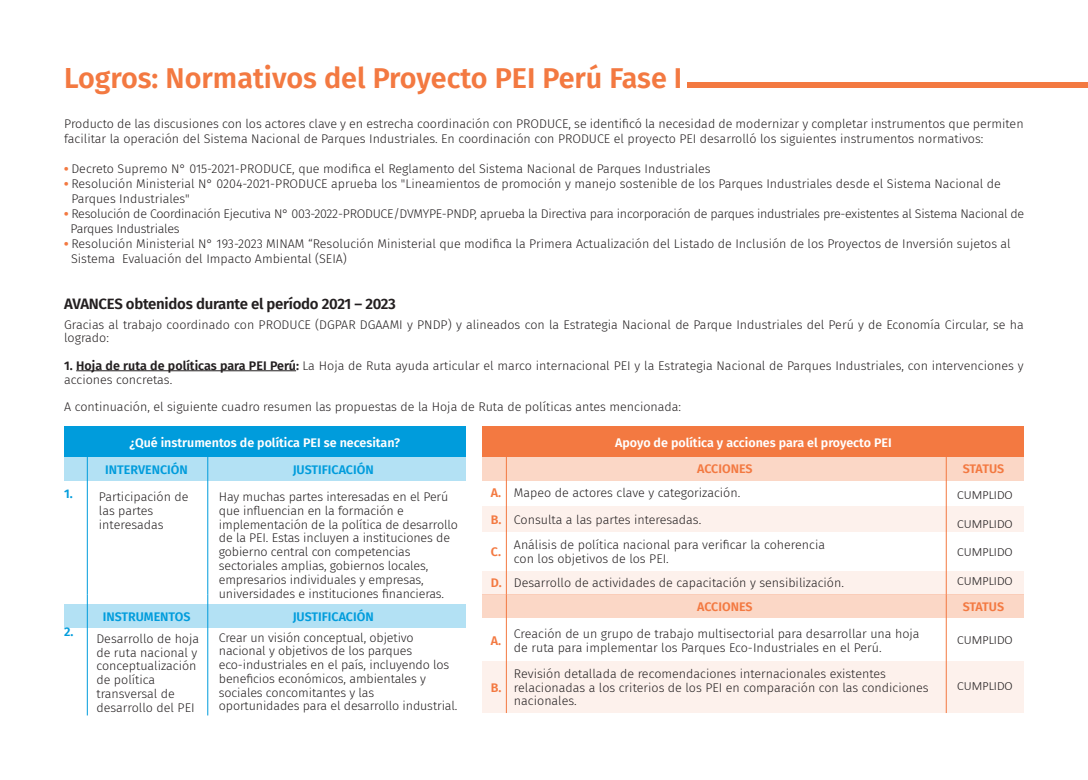
<style>
.page{position:relative;width:1088px;height:780px;background:#fff}
.page>*{position:absolute;margin:0;border:0;box-sizing:border-box;transform-origin:0 0}
.t1{font:600 28.75px "Fira Sans";color:#f37941}
.t2{font:600 15px "Fira Sans";letter-spacing:-.02em;color:#231f20}
.t3{font:300 12.5px/13.8px "Fira Sans";color:#231f20}
.t4{font:300 12.5px/15px "Fira Sans";letter-spacing:-.02em;color:#231f20}
.t5{font:600 12.5px "Fira Sans";color:#fff}
.t6{font:600 12.5px "Fira Sans";color:#009cdc}
.t7{font:300 12.5px "Calibri";color:#231f20}
.t8{font:600 12.5px "Fira Sans";letter-spacing:-.01em;color:#f37941}
.s1{font-weight:800;color:#f37941}
.s2{font-weight:600}
.s3{font-weight:600;color:#f37941}
</style>
<div class="page">
<hr style="left:76px;top:370px;width:220px;height:1px;background:#231f20">
<div style="left:482px;top:506px;width:541px;height:26px;background:#fdf1ec"></div>
<div style="left:482px;top:571px;width:541px;height:23px;background:#fdf1ec"></div>
<div style="left:64px;top:457px;width:401px;height:23px;background:#b3e1f4"></div>
<div style="left:482px;top:457px;width:541px;height:23px;background:#fbd7c6"></div>
<div style="left:64px;top:426px;width:401px;height:31px;background:#009cdc"></div>
<div style="left:482px;top:426px;width:541px;height:31px;background:#f37941"></div>
<hr style="left:207px;top:457px;width:1px;height:137px;background:#009cdc">
<hr style="left:87px;top:457px;width:1px;height:137px;background:#009cdc">
<hr style="left:946px;top:457px;width:1px;height:137px;background:#f37941">
<hr style="left:506px;top:457px;width:1px;height:137px;background:#f37941">
<div style="left:482px;top:661px;width:541px;height:52px;background:#fdf1ec"></div>
<div style="left:64px;top:604px;width:401px;height:23px;background:#b3e1f4"></div>
<div style="left:482px;top:594px;width:541px;height:24px;background:#fbd7c6"></div>
<hr style="left:207px;top:594px;width:1px;height:121px;background:#009cdc">
<hr style="left:87px;top:594px;width:1px;height:121px;background:#009cdc">
<hr style="left:946px;top:594px;width:1px;height:119px;background:#f37941">
<hr style="left:506px;top:594px;width:1px;height:119px;background:#f37941">
<div style="left:687px;top:82px;width:401px;height:6px;background:#f37941"></div>
<h1 class="t1" style="left:64px;top:54px;width:620px">Logros: Normativos del Proyecto PEI Perú Fase I</h1>
<p class="t3" style="left:64px;top:116px;width:961px;line-height:15px">Producto de las discusiones con los actores clave y en estrecha coordinación con PRODUCE, se identificó la necesidad de modernizar y completar instrumentos que permiten facilitar la operación del Sistema Nacional de Parques Industriales. En coordinación con PRODUCE el proyecto PEI desarrolló los siguientes instrumentos normativos:</p>
<p class="t3" style="left:64px;top:162px;width:648px"><span class="s1">•</span> Decreto Supremo N° 015-2021-PRODUCE, que modifica el Reglamento del Sistema Nacional de Parques Industriales</p>
<p class="t3" style="left:71px;top:176px;width:931px;line-height:15px;text-indent:-7px"><span class="s1">•</span> Resolución Ministerial N° 0204-2021-PRODUCE aprueba los "Lineamientos de promoción y manejo sostenible de los Parques Industriales desde el Sistema Nacional de<br>Parques Industriales"</p>
<p class="t4" style="left:71px;top:206px;width:955px;text-indent:-6px"><span class="s1">•</span> Resolución de Coordinación Ejecutiva N° 003-2022-PRODUCE/DVMYPE-PNDP, aprueba la Directiva para incorporación de parques industriales pre-existentes al Sistema Nacional de<br>Parques Industriales</p>
<p class="t3" style="left:71px;top:236px;width:941px;line-height:15px;text-indent:-7px"><span class="s1">•</span> Resolución Ministerial N° 193-2023 MINAM “Resolución Ministerial que modifica la Primera Actualización del Listado de Inclusión de los Proyectos de Inversión sujetos al<br>Sistema Evaluación del Impacto Ambiental (SEIA)</p>
<p class="t2" style="left:64px;top:292px;width:333px">AVANCES obtenidos durante el período 2021 – 2023</p>
<p class="t3" style="left:64px;top:317px;width:961px">Gracias al trabajo coordinado con PRODUCE (DGPAR DGAAMI y PNDP) y alineados con la Estrategia Nacional de Parque Industriales del Perú y de Economía Circular, se ha logrado:</p>
<p class="t3" style="left:64px;top:358px;width:961px"><span class="s2">1. Hoja de ruta de políticas para PEI Perú:</span> La Hoja de Ruta ayuda articular el marco internacional PEI y la Estrategia Nacional de Parques Industriales, con intervenciones y acciones concretas.</p>
<p class="t3" style="left:64px;top:400px;width:618px">A continuación, el siguiente cuadro resumen las propuestas de la Hoja de Ruta de políticas antes mencionada:</p>
<p class="t5" style="left:129px;top:432px;width:272px">¿Qué instrumentos de política PEI se necesitan?</p>
<p class="t6" style="left:105px;top:459px;width:84px">INTERVENCIÓN</p>
<p class="t6" style="left:293px;top:459px;width:82px">JUSTIFICACIÓN</p>
<p class="t6" style="left:64px;top:483px;width:10px">1.</p>
<p class="t3" style="left:219px;top:490px;width:241px">Hay muchas partes interesadas en el Perú que influencian en la formación e implementación de la política de desarrollo de la PEI. Estas incluyen a instituciones de gobierno central con competencias sectoriales amplias, gobiernos locales, empresarios individuales y empresas, universidades e instituciones financieras.</p>
<p class="t3" style="left:99px;top:490px;width:91px">Participación de las partes interesadas</p>
<p class="t6" style="left:64px;top:621px;width:11px">2.</p>
<p class="t6" style="left:103px;top:606px;width:89px">INSTRUMENTOS</p>
<p class="t6" style="left:293px;top:606px;width:82px">JUSTIFICACIÓN</p>
<p class="t3" style="left:96px;top:631px;width:104px">Desarrollo de hoja de ruta nacional y conceptualización de política transversal de desarrollo del PEI</p>
<p class="t3" style="left:219px;top:630px;width:240px">Crear un visión conceptual, objetivo nacional y objetivos de los parques eco-industriales en el país, incluyendo los beneficios económicos, ambientales y sociales concomitantes y las oportunidades para el desarrollo industrial.</p>
<p class="t5" style="left:615px;top:432px;width:278px">Apoyo de política y acciones para el proyecto PEI</p>
<p class="t8" style="left:697px;top:458px;width:57px">ACCIONES</p>
<p class="t8" style="left:963px;top:458px;width:43px">STATUS</p>
<p class="t3" style="left:514px;top:478px;width:228px;line-height:27px">Mapeo de actores clave y categorización.<br>Consulta a las partes interesadas.</p>
<p class="t8" style="left:491px;top:482px;width:12px">A.</p>
<p class="t7" style="left:957px;top:487px;width:57px">CUMPLIDO</p>
<p class="t8" style="left:491px;top:509px;width:12px">B.</p>
<p class="t7" style="left:957px;top:515px;width:57px">CUMPLIDO</p>
<p class="t3" style="left:514px;top:538px;width:313px">Análisis de política nacional para verificar la coherencia con los objetivos de los PEI.</p>
<p class="t8" style="left:491px;top:541px;width:12px">C.</p>
<p class="t7" style="left:957px;top:544px;width:57px">CUMPLIDO</p>
<p class="t3" style="left:491px;top:576px;width:355px"><span class="s3">D.</span> Desarrollo de actividades de capacitación y sensibilización.</p>
<p class="t7" style="left:957px;top:572px;width:57px">CUMPLIDO</p>
<p class="t8" style="left:697px;top:596px;width:57px">ACCIONES</p>
<p class="t8" style="left:963px;top:596px;width:43px">STATUS</p>
<p class="t3" style="left:514px;top:627px;width:407px">Creación de un grupo de trabajo multisectorial para desarrollar una hoja de ruta para implementar los Parques Eco-Industriales en el Perú.</p>
<p class="t3" style="left:514px;top:666px;width:416px">Revisión detallada de recomendaciones internacionales existentes relacionadas a los criterios de los PEI en comparación con las condiciones nacionales.</p>
<p class="t8" style="left:491px;top:630px;width:12px">A.</p>
<p class="t7" style="left:957px;top:631px;width:57px">CUMPLIDO</p>
<p class="t8" style="left:491px;top:677px;width:12px">B.</p>
<p class="t7" style="left:957px;top:678px;width:57px">CUMPLIDO</p>
</div>
